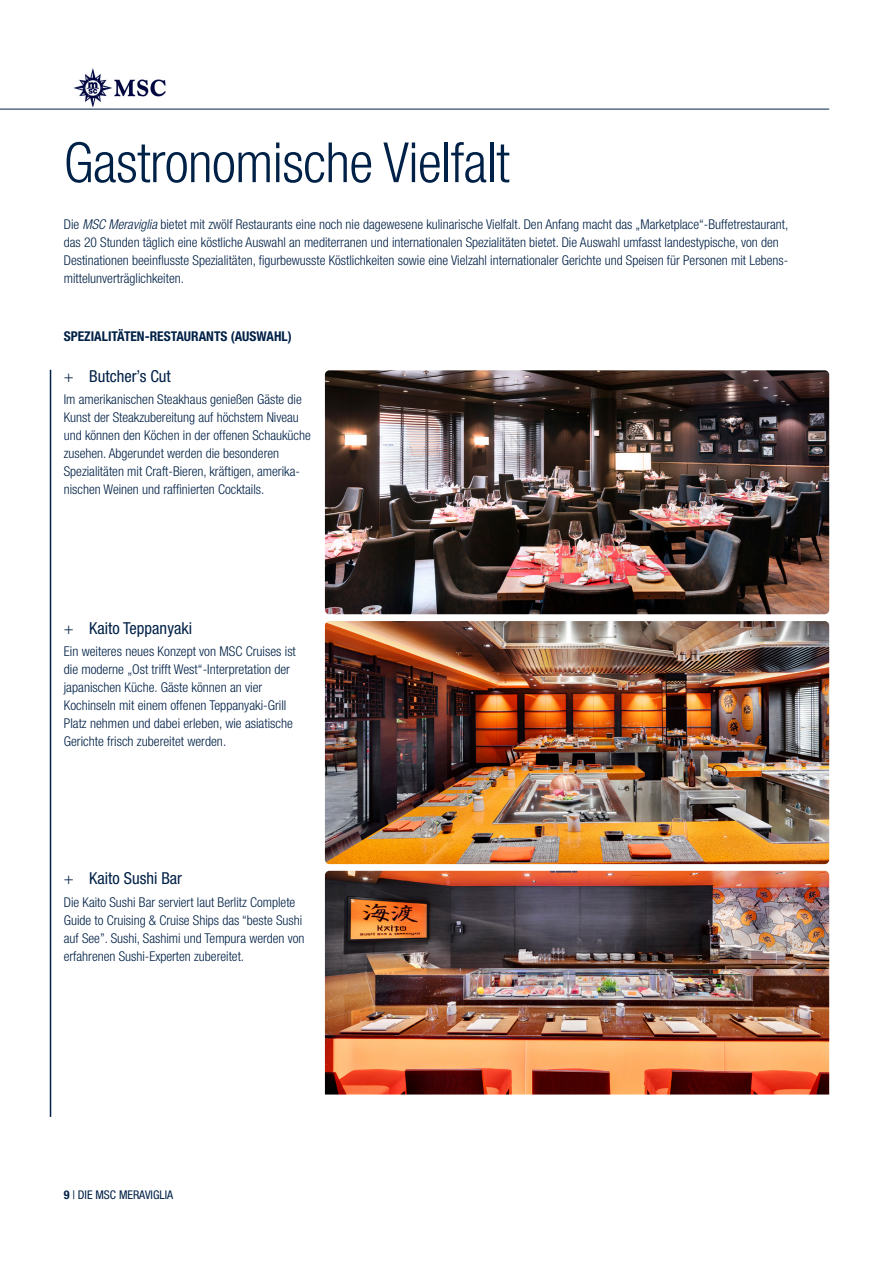
<style>
.page{position:relative;width:893px;height:1263px;background:#fff}
.page>*{position:absolute;margin:0;border:0;box-sizing:border-box;transform-origin:0 0}
.t1{font:300 condensed 55.5px "Helvetica Neue LT Pro";letter-spacing:-.01em;color:#002147}
.t2{font:condensed 16.5px "Helvetica Neue LT Pro";color:#002147}
.t3{font:300 condensed 13.5px/18px "Helvetica Neue LT Pro";color:#002147}
.t4{font:700 condensed 13.5px "Helvetica Neue LT Pro";color:#002147}
.t5{font:condensed 12px "Helvetica Neue LT Pro";color:#002147}
.s1{font-family:"Helvetica Neue LT Std";font-style:italic}
.s2{font-weight:300}
.s3{font-weight:700}
</style>
<div class="page">
<hr style="left:0;top:109px;width:69px;height:1px;background:#002147">
<hr style="left:69px;top:109px;width:49px;height:1px;background:#002147">
<hr style="left:118px;top:109px;width:711px;height:1px;background:#002147">
<img style="left:73px;top:68px;width:93px;height:39px">
<img style="left:325px;top:370px;width:504px;height:244px">
<img style="left:325px;top:621px;width:504px;height:243px">
<hr style="left:50px;top:370px;width:1px;height:747px;background:#002147">
<img style="left:325px;top:871px;width:504px;height:223px">
<h1 class="t1" style="left:64px;top:131px;width:447px">Gastronomische Vielfalt</h1>
<p class="t3" style="left:64px;top:215px;width:726px">Die <span class="s1">MSC Meraviglia</span> bietet mit zwölf Restaurants eine noch nie dagewesene kulinarische Vielfalt. Den Anfang macht das „Marketplace“-Buffetrestaurant, das 20 Stunden täglich eine köstliche Auswahl an mediterranen und internationalen Spezialitäten bietet. Die Auswahl umfasst landestypische, von den Destinationen beeinflusste Spezialitäten, figurbewusste Köstlichkeiten sowie eine Vielzahl internationaler Gerichte und Speisen für Personen mit Lebens&shy;mittelunverträglichkeiten.</p>
<p class="t4" style="left:64px;top:328px;width:229px">SPEZIALITÄTEN-RESTAURANTS (AUSWAHL)</p>
<p class="t2" style="left:64px;top:366px;width:109px"><span class="s2">+</span> Butcher’s Cut</p>
<p class="t3" style="left:64px;top:390px;width:249px">Im amerikanischen Steakhaus genießen Gäste die Kunst der Steakzubereitung auf höchstem Niveau und können den Köchen in der offenen Schauküche zusehen. Abgerundet werden die besonderen Spezialitäten mit Craft-Bieren, kräftigen, amerika&shy;nischen Weinen und raffinierten Cocktails.</p>
<p class="t2" style="left:64px;top:618px;width:130px"><span class="s2">+</span> Kaito Teppanyaki</p>
<p class="t3" style="left:64px;top:642px;width:234px">Ein weiteres neues Konzept von MSC Cruises ist die moderne „Ost trifft West“-Interpretation der japanischen Küche. Gäste können an vier Kochinseln mit einem offenen Teppanyaki-Grill Platz nehmen und dabei erleben, wie asiatische Gerichte frisch zubereitet werden.</p>
<p class="t2" style="left:64px;top:869px;width:120px"><span class="s2">+</span> Kaito Sushi Bar</p>
<p class="t3" style="left:64px;top:893px;width:242px">Die Kaito Sushi Bar serviert laut Berlitz Complete Guide to Cruising &amp; Cruise Ships das “beste Sushi auf See”. Sushi, Sashimi und Tempura werden von erfahrenen Sushi-Experten zubereitet.</p>
<p class="t5" style="left:64px;top:1188px;width:111px"><span class="s3">9</span> | DIE MSC MERAVIGLIA</p>
</div>
